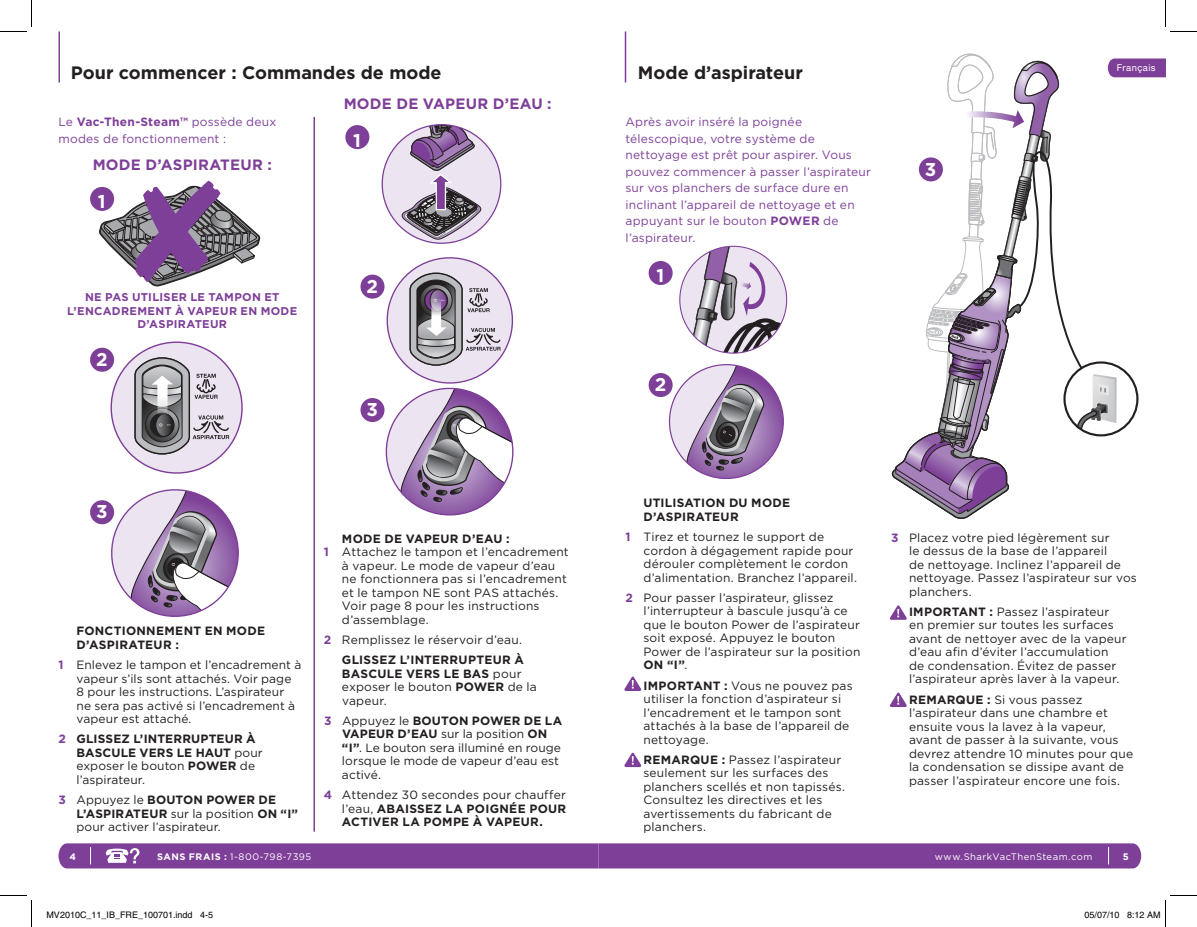
<style>
.page{position:relative;width:1197px;height:927px;background:#fff}
.page>*{position:absolute;margin:0;border:0;box-sizing:border-box;transform-origin:0 0}
.t1{font:700 18.45px "Gotham";color:#fff}
.t2{font:700 18px "Gotham";color:#231f20}
.t3{font:700 15px "Gotham";letter-spacing:.015em;color:#7e3f98}
.t4{font:12px/13.5px "Gotham";letter-spacing:.015em;color:#231f20}
.t5{font:12px/16.5px "Gotham";letter-spacing:.015em;color:#7e3f98}
.t6{font:700 12px/13.5px "Gotham";letter-spacing:.02em;color:#231f20}
.t7{font:700 11.25px/13.5px "Gotham";letter-spacing:.025em;color:#7e3f98;text-align:center}
.t8{font:9.45px "Gotham";letter-spacing:.05em;color:#fff}
.t9{font:9.45px "Helvetica Neue LT Std";letter-spacing:.05em;color:#fff}
.t10{font:700 9.45px "Gotham";color:#fff}
.t11{font:9px "Helvetica";color:#000}
.s1{font-weight:700}
.s2{font-weight:700;color:#7e3f98}
.s3{color:#7e3f98}
.s4{font-weight:400}
</style>
<div class="page">
<hr style="left:58px;top:32px;width:2px;height:50px;background:#7e3f98">
<svg style="left:58px;top:843px;width:1083px;height:26px;background:#84489c"></svg>
<svg style="left:624px;top:676px;width:18px;height:15px"></svg>
<svg style="left:624px;top:752px;width:18px;height:15px"></svg>
<svg style="left:890px;top:605px;width:17px;height:15px"></svg>
<svg style="left:890px;top:692px;width:17px;height:15px"></svg>
<div style="left:649px;top:373px;width:24px;height:24px;background:#7e3f98;border-radius:50%"></div>
<hr style="left:625px;top:32px;width:1px;height:50px;background:#7e3f98">
<hr style="left:314px;top:117px;width:1px;height:715px;background:#7e3f98">
<div style="left:90px;top:187px;width:24px;height:24px;background:#7e3f98;border-radius:50%"></div>
<div style="left:345px;top:125px;width:24px;height:24px;background:#7e3f98;border-radius:50%"></div>
<div style="left:649px;top:261px;width:24px;height:24px;background:#7e3f98;border-radius:50%"></div>
<div style="left:90px;top:348px;width:24px;height:24px;background:#7e3f98;border-radius:50%"></div>
<div style="left:360px;top:275px;width:25px;height:24px;background:#7e3f98;border-radius:50%"></div>
<div style="left:90px;top:500px;width:24px;height:24px;background:#7e3f98;border-radius:50%"></div>
<div style="left:360px;top:398px;width:25px;height:24px;background:#7e3f98;border-radius:50%"></div>
<svg style="left:891px;top:53px;width:275px;height:466px"></svg>
<svg style="left:99px;top:181px;width:161px;height:105px"></svg>
<svg style="left:105px;top:341px;width:138px;height:133px"></svg>
<svg style="left:103px;top:489px;width:136px;height:128px"></svg>
<svg style="left:374px;top:124px;width:140px;height:392px"></svg>
<svg style="left:661px;top:245px;width:127px;height:235px"></svg>
<svg style="left:0;top:0;width:32px;height:32px"></svg>
<svg style="left:0;top:895px;width:32px;height:32px"></svg>
<svg style="left:1165px;top:0;width:32px;height:32px"></svg>
<svg style="left:1165px;top:895px;width:32px;height:32px"></svg>
<h2 class="t2" style="left:71px;top:62px;width:372px">Pour commencer : Commandes de mode</h2>
<h2 class="t2" style="left:638px;top:62px;width:166px">Mode d’aspirateur</h2>
<p class="t3" style="left:344px;top:95px;width:209px">MODE DE VAPEUR D’EAU :</p>
<p class="t5" style="left:58px;top:113px;width:219px">Le <span class="s1">Vac-Then-Steam™</span> possède deux modes de fonctionnement :</p>
<p class="t5" style="left:626px;top:113px;width:247px">Après avoir inséré la poignée télescopique, votre système de nettoyage est prêt pour aspirer. Vous pouvez commencer à passer l’aspirateur sur vos planchers de surface dure en inclinant l’appareil de nettoyage et en appuyant sur le bouton <span class="s1">POWER</span> de l’aspirateur.</p>
<h1 class="t1" style="left:353px;top:129px;width:9px">1</h1>
<p class="t3" style="left:93px;top:156px;width:181px">MODE D’ASPIRATEUR :</p>
<h1 class="t1" style="left:98px;top:191px;width:9px">1</h1>
<p class="t7" style="left:67px;top:290px;width:232px">NE PAS UTILISER LE TAMPON ET<br>L’ENCADREMENT À VAPEUR EN MODE<br>D’ASPIRATEUR</p>
<h1 class="t1" style="left:96px;top:349px;width:13px">2</h1>
<h1 class="t1" style="left:367px;top:276px;width:13px">2</h1>
<h1 class="t1" style="left:367px;top:399px;width:13px">3</h1>
<h1 class="t1" style="left:657px;top:265px;width:9px">1</h1>
<h1 class="t1" style="left:655px;top:374px;width:13px">2</h1>
<h1 class="t1" style="left:925px;top:158px;width:13px">3</h1>
<p class="t9" style="left:1117px;top:62px;width:40px">Français</p>
<h1 class="t1" style="left:96px;top:501px;width:13px">3</h1>
<p class="t6" style="left:76px;top:624px;width:190px">FONCTIONNEMENT EN MODE<br>D’ASPIRATEUR :</p>
<p class="t4" style="left:76px;top:658px;width:226px;text-indent:-18px"><span class="s2">1</span> Enlevez le tampon et l’encadrement à vapeur s’ils sont attachés. Voir page 8 pour les instructions. L’aspirateur ne sera pas activé si l’encadrement à vapeur est attaché.</p>
<p class="t6" style="left:76px;top:732px;width:188px;text-indent:-18px"><span class="s3">2</span> GLISSEZ L’INTERRUPTEUR À<br>BASCULE VERS LE HAUT <span class="s4">pour exposer le bouton</span> POWER <span class="s4">de l’aspirateur.</span></p>
<p class="t4" style="left:76px;top:793px;width:223px;text-indent:-18px"><span class="s2">3</span> Appuyez le <span class="s1">BOUTON POWER DE<br>L’ASPIRATEUR</span> sur la position <span class="s1">ON “I” </span>pour activer l’aspirateur.</p>
<p class="t6" style="left:342px;top:531px;width:169px">MODE DE VAPEUR D’EAU :</p>
<p class="t4" style="left:324px;top:545px;width:246px"><span class="s2">1</span> Attachez le tampon et l’encadrement</p>
<p class="t4" style="left:342px;top:558px;width:215px">à vapeur. Le mode de vapeur d’eau</p>
<p class="t4" style="left:342px;top:572px;width:226px">ne fonctionnera pas si l’encadrement</p>
<p class="t4" style="left:342px;top:585px;width:218px">et le tampon NE sont PAS attachés.</p>
<p class="t4" style="left:342px;top:599px;width:199px">Voir page 8 pour les instructions</p>
<p class="t4" style="left:342px;top:612px;width:88px">d’assemblage.</p>
<p class="t4" style="left:324px;top:629px;width:201px;line-height:20.2px;text-align:right"><span class="s2">2</span> Remplissez le réservoir d’eau.<br><span class="s1">GLISSEZ L’INTERRUPTEUR À</span></p>
<p class="t4" style="left:342px;top:666px;width:196px"><span class="s1">BASCULE VERS LE BAS</span> pour exposer le bouton <span class="s1">POWER</span> de la vapeur.</p>
<p class="t4" style="left:342px;top:714px;width:222px;text-indent:-18px"><span class="s2">3</span> Appuyez le <span class="s1">BOUTON POWER DE LA<br>VAPEUR D’EAU</span> sur la position <span class="s1">ON “I”</span>. Le bouton sera illuminé en rouge lorsque le mode de vapeur d’eau est activé.</p>
<p class="t6" style="left:342px;top:788px;width:226px;text-align:justify;text-indent:-18px"><span class="s3">4</span> <span class="s4">Attendez 30 secondes pour chauffer l’eau,</span> ABAISSEZ LA POIGNÉE POUR ACTIVER LA POMPE À VAPEUR.</p>
<p class="t6" style="left:644px;top:496px;width:148px">UTILISATION DU MODE<br>D’ASPIRATEUR</p>
<p class="t4" style="left:644px;top:530px;width:215px;text-indent:-18px"><span class="s2">1</span> Tirez et tournez le support de cordon à dégagement rapide pour dérouler complètement le cordon d’alimentation. Branchez l’appareil.</p>
<p class="t4" style="left:644px;top:591px;width:218px;text-indent:-18px"><span class="s2">2</span> Pour passer l’aspirateur, glissez l’interrupteur à bascule jusqu’à ce que le bouton Power de l’aspirateur soit exposé. Appuyez le bouton<br>Power de l’aspirateur sur la position<br><span class="s1">ON “I”</span>.</p>
<p class="t4" style="left:644px;top:678px;width:211px"><span class="s1">IMPORTANT :</span> Vous ne pouvez pas utiliser la fonction d’aspirateur si l’encadrement et le tampon sont attachés à la base de l’appareil de nettoyage.</p>
<p class="t4" style="left:644px;top:753px;width:203px"><span class="s1">REMARQUE :</span> Passez l’aspirateur seulement sur les surfaces des planchers scellés et non tapissés.<br>Consultez les directives et les avertissements du fabricant de planchers.</p>
<p class="t4" style="left:909px;top:530px;width:229px;text-indent:-18px"><span class="s2">3</span> Placez votre pied légèrement sur<br>le dessus de la base de l’appareil<br>de nettoyage. Inclinez l’appareil de nettoyage. Passez l’aspirateur sur vos planchers.</p>
<p class="t4" style="left:909px;top:605px;width:219px"><span class="s1">IMPORTANT :</span> Passez l’aspirateur en premier sur toutes les surfaces avant de nettoyer avec de la vapeur d’eau afin d’éviter l’accumulation de condensation. Évitez de passer l’aspirateur après laver à la vapeur.</p>
<p class="t4" style="left:909px;top:692px;width:226px"><span class="s1">REMARQUE :</span> Si vous passez l’aspirateur dans une chambre et ensuite vous la lavez à la vapeur, avant de passer à la suivante, vous devrez attendre 10 minutes pour que la condensation se dissipe avant de passer l’aspirateur encore une fois.</p>
<p class="t10" style="left:70px;top:851px;width:8px">4</p>
<p class="t8" style="left:157px;top:851px;width:156px"><span class="s1">SANS FRAIS :</span> 1-800-798-7395</p>
<p class="t8" style="left:935px;top:851px;width:159px">www.SharkVacThenSteam.com</p>
<p class="t10" style="left:1123px;top:851px;width:7px">5</p>
<p class="t11" style="left:46px;top:910px;width:168px">MV2010C_11_IB_FRE_100701.indd 4-5</p>
<p class="t11" style="left:1084px;top:910px;width:78px">05/07/10 8:12 AM</p>
</div>
